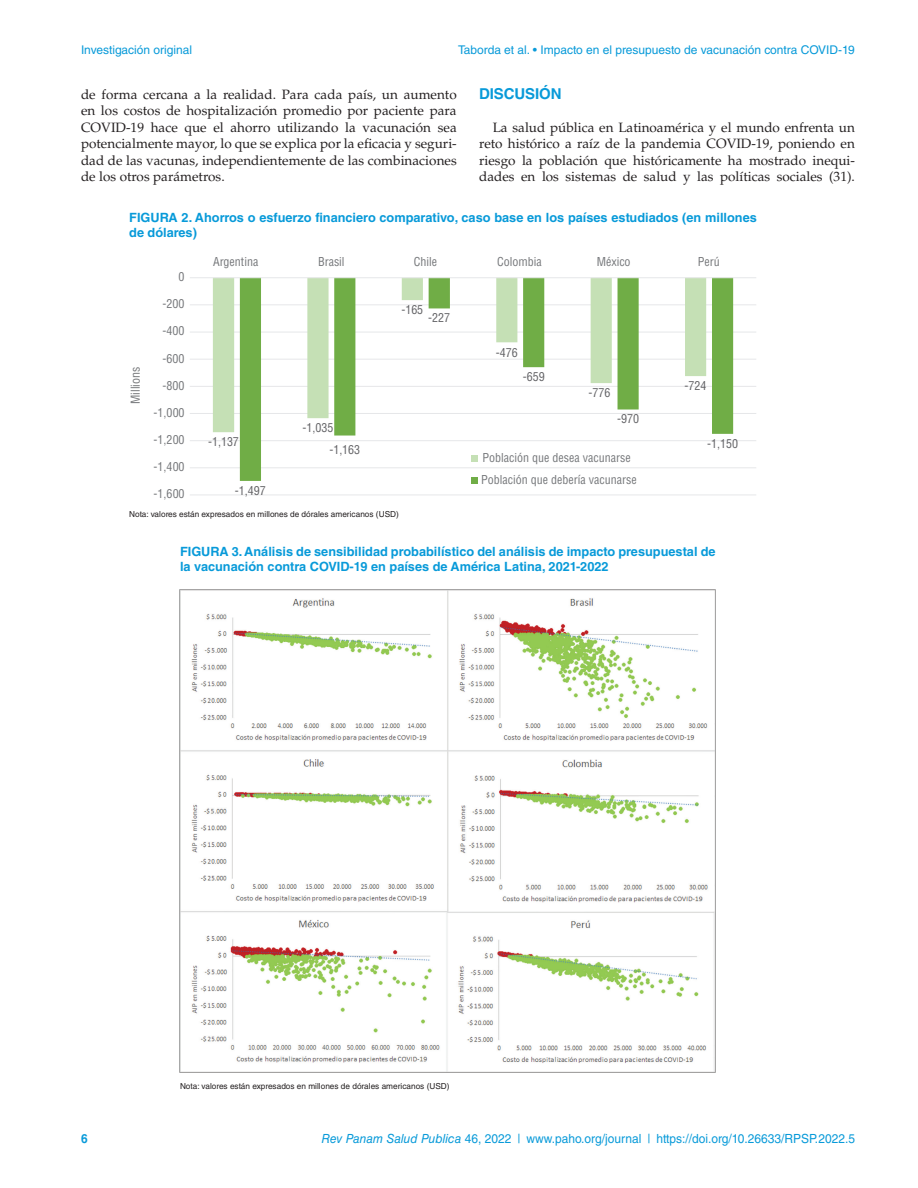
<style>
.page{position:relative;width:918px;height:1188px;background:#fff}
.page>*{position:absolute;margin:0;border:0;box-sizing:border-box;transform-origin:0 0}
.t1{font:700 15px "Helvetica LT Std";letter-spacing:-.01em;color:#089ad9}
.t2{font:13.5px/16.5px "Palatino LT Std";color:#231f20;text-align:justify}
.t3{font:700 12.75px/15px "Helvetica LT Std";color:#089ad9}
.t4{font:12.6px "Helvetica LT Std";color:#089ad9;scale:.95 1}
.t5{font:700 12.6px "Helvetica LT Std";color:#089ad9;scale:.95 1}
.t6{font:condensed 12px/22.6px "Helvetica LT Std";color:#76787b}
.t7{font:12px "Helvetica LT Std";color:#089ad9}
.t8{font:condensed 12px "Helvetica LT Std";color:#636366}
.t9{font:8.25px "Helvetica LT Std";color:#231f20}
.s1{font-style:italic}
</style>
<div class="page">
<img style="left:180px;top:590px;width:536px;height:482px">
<hr style="left:190px;top:495px;width:566px;height:1px;background:#e6e7e9">
<hr style="left:190px;top:467px;width:566px;height:1px;background:#e6e7e9">
<hr style="left:190px;top:440px;width:566px;height:1px;background:#e6e7e9">
<hr style="left:190px;top:413px;width:566px;height:1px;background:#e6e7e9">
<hr style="left:190px;top:386px;width:566px;height:1px;background:#e6e7e9">
<hr style="left:190px;top:359px;width:566px;height:1px;background:#e6e7e9">
<hr style="left:190px;top:332px;width:566px;height:1px;background:#e6e7e9">
<hr style="left:190px;top:304px;width:566px;height:1px;background:#e6e7e9">
<svg style="left:213px;top:278px;width:27px;height:154px;fill:#c5e0b5"></svg>
<svg style="left:240px;top:278px;width:493px;height:203px"></svg>
<hr style="left:190px;top:277px;width:566px;height:1px;background:#e6e7e9">
<div style="left:472px;top:455px;width:6px;height:7px;background:#c5e0b5"></div>
<svg style="left:472px;top:478px;width:6px;height:6px"></svg>
<p class="t7" style="left:81px;top:43px;width:113px">Investigación original</p>
<p class="t7" style="left:458px;top:43px;width:398px">Taborda et al. • Impacto en el presupuesto de vacunación contra COVID-19</p>
<p class="t2" style="left:81px;top:86px;width:377px">de forma cercana a la realidad. Para cada país, un aumento en los costos de hospitalización promedio por paciente para COVID-19 hace que el ahorro utilizando la vacunación sea potencialmente mayor, lo que se explica por la eficacia y seguri&shy;dad de las vacunas, independientemente de las combinaciones de los otros parámetros.</p>
<p class="t1" style="left:479px;top:84px;width:84px">DISCUSIÓN</p>
<p class="t2" style="left:479px;top:119px;width:377px;text-indent:14px">La salud pública en Latinoamérica y el mundo enfrenta un reto histórico a raíz de la pandemia COVID-19, poniendo en riesgo la población que históricamente ha mostrado inequi&shy;dades en los sistemas de salud y las políticas sociales (31).</p>
<p class="t3" style="left:129px;top:210px;width:629px">FIGURA 2. Ahorros o esfuerzo financiero comparativo, caso base en los países estudiados (en millones de dólares)</p>
<p class="t6" style="left:124px;top:404px;width:39px;rotate:-90deg">Millions</p>
<p class="t6" style="left:179px;top:265px;width:7px">0</p>
<p class="t6" style="left:163px;top:293px;width:23px">-200</p>
<p class="t6" style="left:163px;top:320px;width:23px">-400</p>
<p class="t6" style="left:163px;top:347px;width:23px">-600</p>
<p class="t6" style="left:163px;top:374px;width:23px">-800</p>
<p class="t6" style="left:154px;top:401px;width:33px">-1,000</p>
<p class="t6" style="left:154px;top:428px;width:33px">-1,200</p>
<p class="t6" style="left:154px;top:456px;width:33px">-1,400</p>
<p class="t6" style="left:154px;top:483px;width:33px">-1,600</p>
<p class="t6" style="left:213px;top:250px;width:47px">Argentina</p>
<p class="t6" style="left:318px;top:250px;width:28px">Brasil</p>
<p class="t6" style="left:414px;top:250px;width:25px">Chile</p>
<p class="t6" style="left:497px;top:250px;width:46px">Colombia</p>
<p class="t6" style="left:597px;top:250px;width:35px">México</p>
<p class="t6" style="left:698px;top:250px;width:24px">Perú</p>
<p class="t8" style="left:208px;top:434px;width:32px">-1,137</p>
<p class="t8" style="left:235px;top:483px;width:32px">-1,497</p>
<p class="t8" style="left:303px;top:420px;width:32px">-1,035</p>
<p class="t8" style="left:329px;top:442px;width:32px">-1,163</p>
<p class="t8" style="left:401px;top:302px;width:23px">-165</p>
<p class="t8" style="left:428px;top:310px;width:23px">-227</p>
<p class="t8" style="left:496px;top:345px;width:23px">-476</p>
<p class="t8" style="left:523px;top:369px;width:23px">-659</p>
<p class="t8" style="left:589px;top:385px;width:23px">-776</p>
<p class="t8" style="left:617px;top:411px;width:23px">-970</p>
<p class="t6" style="left:481px;top:446px;width:157px">Población que desea vacunarse<br>Población que debería vacunarse</p>
<p class="t8" style="left:685px;top:378px;width:23px">-724</p>
<p class="t8" style="left:707px;top:436px;width:32px">-1,150</p>
<p class="t9" style="left:129px;top:509px;width:271px">Nota: valores están expresados en millones de dórales americanos (USD)</p>
<p class="t3" style="left:180px;top:544px;width:537px">FIGURA 3. Análisis de sensibilidad probabilístico del análisis de impacto presupuestal de la vacunación contra COVID-19 en países de América Latina, 2021-2022</p>
<p class="t9" style="left:180px;top:1081px;width:271px">Nota: valores están expresados en millones de dórales americanos (USD)</p>
<p class="t5" style="left:81px;top:1131px;width:9px">6</p>
<p class="t4" style="left:322px;top:1131px;width:563px"><span class="s1">Rev Panam Salud Publica</span> 46, 2022 | www.paho.org/journal | https://doi.org/10.26633/RPSP.2022.5</p>
</div>
